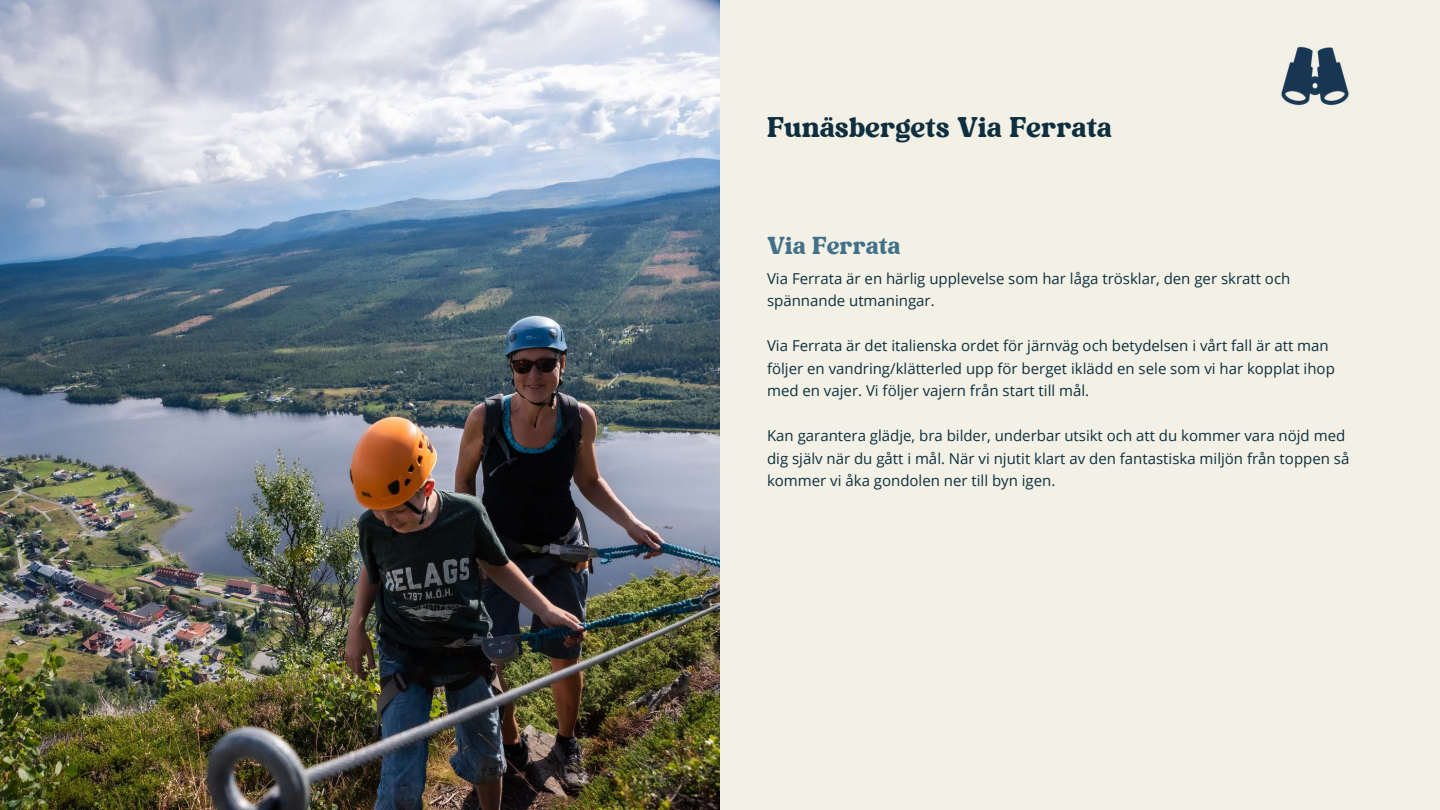
<style>
.page{position:relative;width:1440px;height:810px;background:#f3f1e5}
.page>*{position:absolute;margin:0;border:0;box-sizing:border-box;transform-origin:0 0}
.t1{font:29px "Kindest Reality";color:#0d2f3f}
.t2{font:25px "Kindest Reality";color:#41728a}
.t3{font:15px/22.5px "Open Sans";color:#0d2f3f}
</style>
<div class="page">
<img style="left:0;top:0;width:720px;height:810px">
<img style="left:1281px;top:46px;width:68px;height:60px">
<h1 class="t1" style="left:767px;top:109px;width:346px">Funäsbergets Via Ferrata</h1>
<h2 class="t2" style="left:767px;top:229px;width:135px">Via Ferrata</h2>
<p class="t3" style="left:767px;top:266px;width:525px">Via Ferrata är en härlig upplevelse som har låga trösklar, den ger skratt och spännande utmaningar.</p>
<p class="t3" style="left:767px;top:334px;width:569px">Via Ferrata är det italienska ordet för järnväg och betydelsen i vårt fall är att man följer en vandring/klätterled upp för berget iklädd en sele som vi har kopplat ihop med en vajer. Vi följer vajern från start till mål.</p>
<p class="t3" style="left:767px;top:424px;width:584px">Kan garantera glädje, bra bilder, underbar utsikt och att du kommer vara nöjd med dig själv när du gått i mål. När vi njutit klart av den fantastiska miljön från toppen så kommer vi åka gondolen ner till byn igen.</p>
</div>
